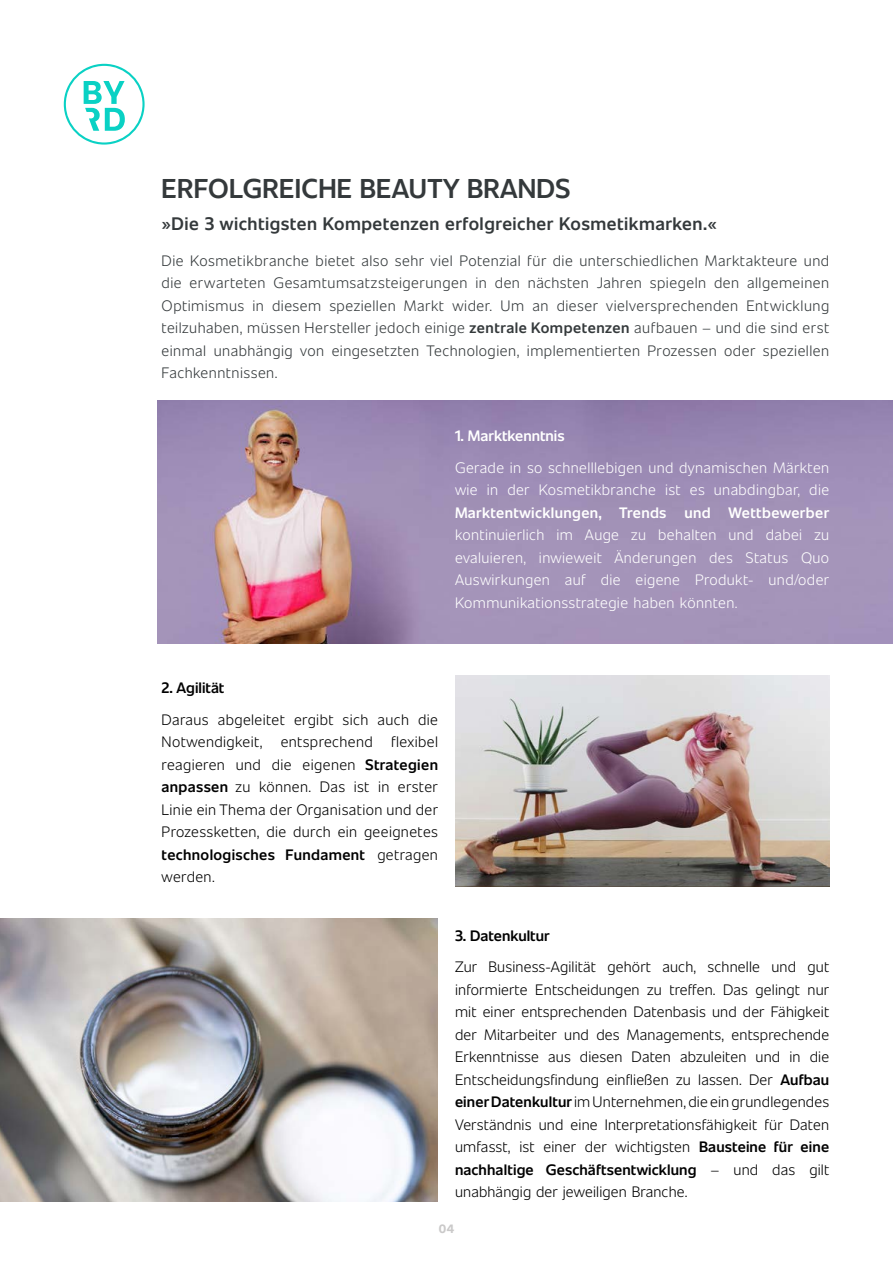
<style>
.page{position:relative;width:893px;height:1263px;background:#fff}
.page>*{position:absolute;margin:0;border:0;box-sizing:border-box;transform-origin:0 0}
.t1{font:600 27px "Unitext";letter-spacing:.01em;color:#34393b}
.t2{font:600 18px "Unitext";letter-spacing:.025em;color:#34393b}
.t3{font:300 15px/22.5px "Unitext";letter-spacing:.01em;color:#000;text-align:justify}
.t4{font:300 15px/22.5px "Unitext";letter-spacing:.03em;color:#34393b;text-align:justify}
.t5{font:300 15px/22.5px "Unitext";letter-spacing:.025em;color:#fff}
.t6{font:600 15px "Unitext";letter-spacing:.025em;color:#fff}
.t7{font:600 15px "Unitext";color:#000}
.t8{font:600 15px "Unitext";color:#fff}
.t9{font:700 12px "Unitext";color:#cac9c9}
.s1{font-weight:600}
</style>
<div class="page">
<img style="left:157px;top:401px;width:736px;height:243px">
<svg style="left:64px;top:64px;width:81px;height:81px"></svg>
<img style="left:455px;top:675px;width:374px;height:211px">
<img style="left:0;top:918px;width:438px;height:284px">
<h1 class="t1" style="left:162px;top:169px;width:410px">ERFOLGREICHE BEAUTY BRANDS</h1>
<p class="t2" style="left:162px;top:210px;width:557px">»Die 3 wichtigsten Kompetenzen erfolgreicher Kosmetikmarken.«</p>
<p class="t4" style="left:162px;top:248px;width:669px">Die Kosmetikbranche bietet also sehr viel Potenzial für die unterschiedlichen Marktakteure und die erwarteten Gesamtumsatzsteigerungen in den nächsten Jahren spiegeln den allgemeinen Optimismus in diesem speziellen Markt wider. Um an dieser vielversprechenden Entwicklung teilzuhaben, müssen Hersteller jedoch einige <span class="s1">zentrale Kompetenzen</span> aufbauen – und die sind erst einmal unabhängig von eingesetzten Technologien, implementierten Prozessen oder speziellen Fachkenntnissen.</p>
<p class="t8" style="left:455px;top:425px;width:111px">1. Marktkenntnis</p>
<p class="t5" style="left:455px;top:455px;width:376px">Gerade in so schnelllebigen und dynamischen Märkten wie in der Kosmetikbranche ist es unabdingbar, die</p>
<p class="t6" style="left:455px;top:501px;width:376px">Marktentwicklungen, Trends und Wettbewerber</p>
<p class="t5" style="left:455px;top:522px;width:376px;text-align:justify">kontinuierlich im Auge zu behalten und dabei zu evaluieren, inwieweit Änderungen des Status Quo Auswirkungen auf die eigene Produkt- und/oder Kommunikationsstrategie haben könnten.</p>
<p class="t7" style="left:162px;top:677px;width:64px">2. Agilität</p>
<p class="t3" style="left:162px;top:707px;width:278px">Daraus abgeleitet ergibt sich auch die Notwendigkeit, entsprechend flexibel reagieren und die eigenen <span class="s1">Strategien anpassen</span> zu können. Das ist in erster Linie ein Thema der Organisation und der Prozessketten, die durch ein geeignetes <span class="s1">technologisches Fundament</span> getragen werden.</p>
<p class="t7" style="left:455px;top:924px;width:96px">3. Datenkultur</p>
<p class="t3" style="left:455px;top:954px;width:376px">Zur Business-Agilität gehört auch, schnelle und gut informierte Entscheidungen zu treffen. Das gelingt nur mit einer entsprechenden Datenbasis und der Fähigkeit der Mitarbeiter und des Managements, entsprechende Erkenntnisse aus diesen Daten abzuleiten und in die Entscheidungsfindung einfließen zu lassen. Der <span class="s1">Aufbau einer Datenkultur</span> im Unternehmen, die ein grundlegendes Verständnis und eine Interpretationsfähigkeit für Daten umfasst, ist einer der wichtigsten <span class="s1">Bausteine für eine nachhaltige Geschäftsentwicklung</span> – und das gilt unabhängig der jeweiligen Branche.</p>
<p class="t9" style="left:439px;top:1220px;width:17px">04</p>
</div>
